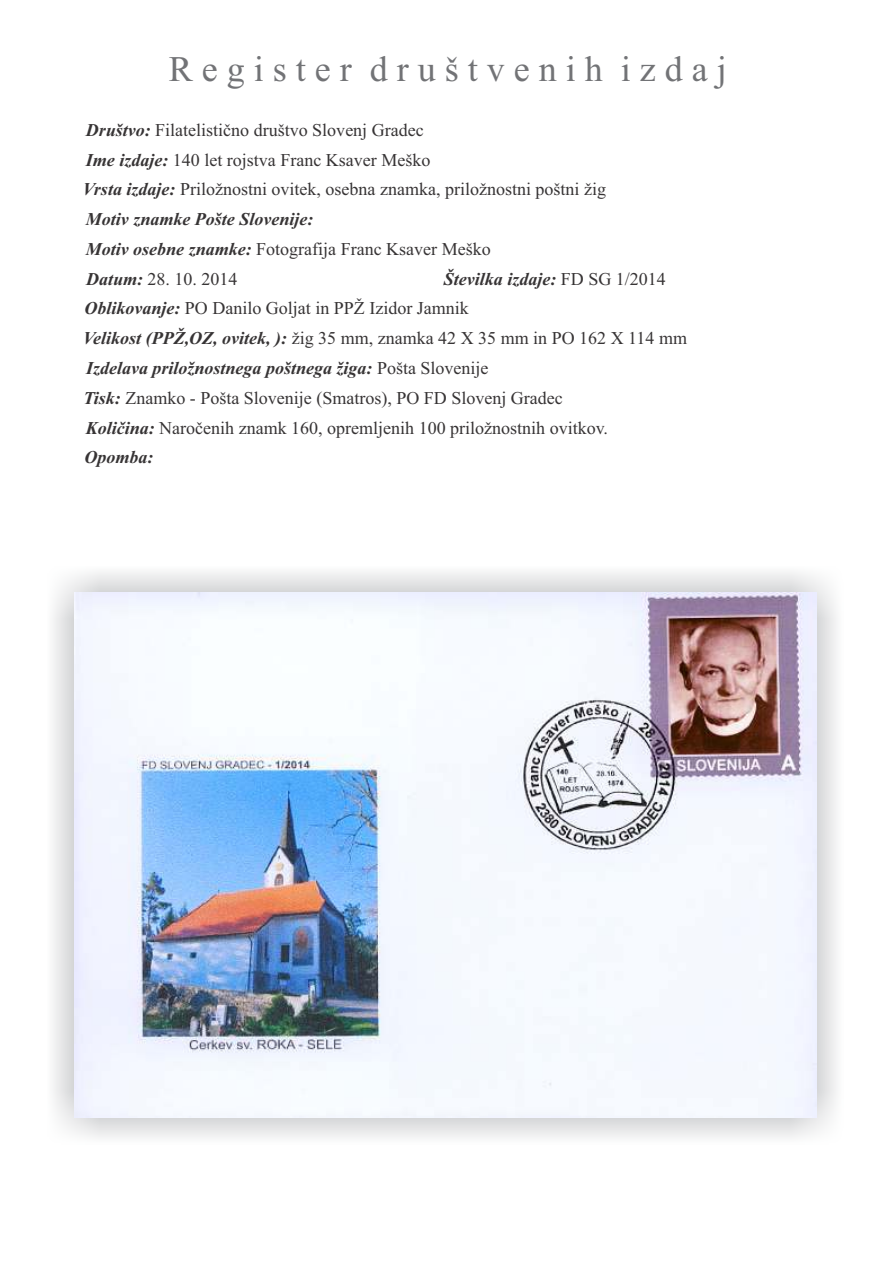
<style>
.page{position:relative;width:893px;height:1263px;background:#fff}
.page>*{position:absolute;margin:0;border:0;box-sizing:border-box;transform-origin:0 0}
.t1{font:36px "Times New Roman";color:#727376}
.t2{font:18px/29.5px "Times New Roman";color:#373435}
.t3{font:italic 700 18px/30.3px "Times New Roman";color:#373435}
.s1{font-weight:700;font-style:italic}
.s2{font-weight:400;font-style:normal}
</style>
<div class="page">
<img style="left:74px;top:593px;width:743px;height:525px">
<h1 class="t1" style="left:169px;top:56px;width:559px">R e g i s t e r d r u š t v e n i h i z d a j</h1>
<p class="t2" style="left:83px;top:117px;width:525px"><span class="s1">Društvo:</span> Filatelistično društvo Slovenj Gradec<br><span class="s1">Ime izdaje:</span> 140 let rojstva Franc Ksaver Meško<br><span class="s1">Vrsta izdaje:</span> Priložnostni ovitek, osebna znamka, priložnostni poštni žig</p>
<p class="t3" style="left:86px;top:206px;width:406px">Motiv znamke Pošte Slovenije:<br>Motiv osebne znamke: <span class="s2">Fotografija Franc Ksaver Meško</span></p>
<p class="t2" style="left:86px;top:266px;width:153px"><span class="s1">Datum:</span> 28. 10. 2014</p>
<p class="t3" style="left:444px;top:266px;width:223px">Številka izdaje: <span class="s2">FD SG 1/2014</span></p>
<p class="t2" style="left:84px;top:295px;width:386px"><span class="s1">Oblikovanje:</span> PO Danilo Goljat in PPŽ Izidor Jamnik</p>
<p class="t2" style="left:83px;top:325px;width:605px"><span class="s1">Velikost (PPŽ,OZ, ovitek, ):</span> žig 35 mm, znamka 42 X 35 mm in PO 162 X 114 mm</p>
<p class="t3" style="left:86px;top:355px;width:404px">Izdelava priložnostnega poštnega žiga: <span class="s2">Pošta Slovenije</span></p>
<p class="t2" style="left:84px;top:385px;width:481px"><span class="s1">Tisk:</span> Znamko - Pošta Slovenije (Smatros), PO FD Slovenj Gradec</p>
<p class="t2" style="left:84px;top:415px;width:525px"><span class="s1">Količina:</span> Naročenih znamk 160, opremljenih 100 priložnostnih ovitkov.<br><span class="s1">Opomba:</span></p>
</div>
